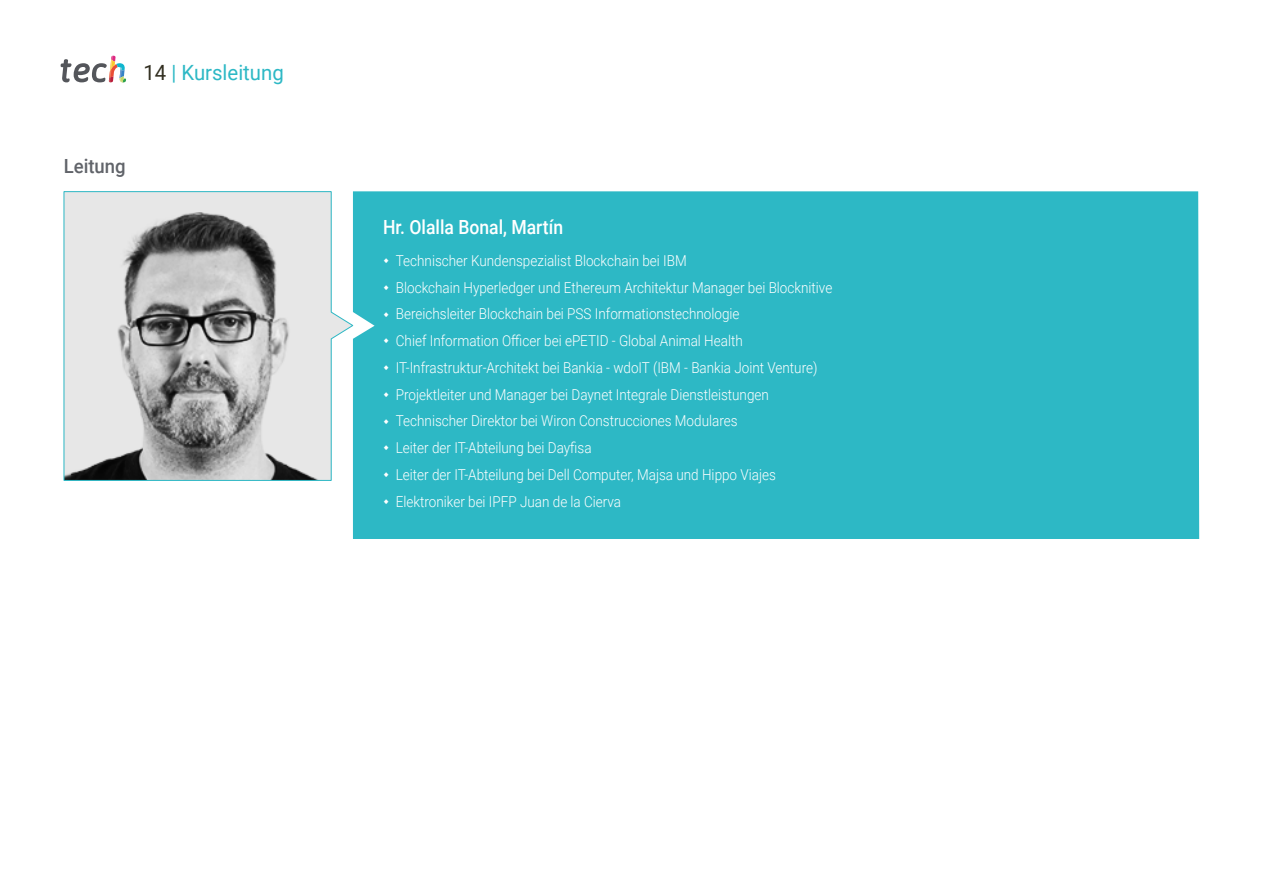
<style>
.page{position:relative;width:1263px;height:893px;background:#fff}
.page>*{position:absolute;margin:0;border:0;box-sizing:border-box;transform-origin:0 0}
.t1{font:21px "Roboto";color:#2db8c5}
.t2{font:500 19.5px "Roboto";color:#fff;scale:.9 1}
.t3{font:500 19.5px "Roboto";color:#61646a;scale:.95 1}
.t4{font:300 15px/26.7px "Roboto";color:#fff;scale:.9 1}
.s1{color:#312e20}
</style>
<div class="page">
<svg style="left:61px;top:56px;width:65px;height:27px"></svg>
<svg style="left:64px;top:191px;width:289px;height:290px;background:#bebfc0"></svg>
<div style="left:353px;top:191px;width:846px;height:348px;background:#2db8c5"></div>
<svg style="left:384px;top:258px;width:4px;height:5px"></svg>
<svg style="left:384px;top:285px;width:4px;height:5px"></svg>
<svg style="left:384px;top:312px;width:4px;height:5px"></svg>
<svg style="left:384px;top:338px;width:4px;height:5px"></svg>
<svg style="left:384px;top:365px;width:4px;height:5px"></svg>
<svg style="left:384px;top:392px;width:4px;height:5px"></svg>
<svg style="left:384px;top:419px;width:4px;height:5px"></svg>
<svg style="left:384px;top:445px;width:4px;height:5px"></svg>
<svg style="left:384px;top:472px;width:4px;height:5px"></svg>
<svg style="left:384px;top:499px;width:4px;height:5px"></svg>
<h1 class="t1" style="left:144px;top:57px;width:142px"><span class="s1">14</span> | Kursleitung</h1>
<h2 class="t3" style="left:64px;top:153px;width:67px">Leitung</h2>
<h2 class="t2" style="left:383px;top:213px;width:201px">Hr. Olalla Bonal, Martín</h2>
<p class="t4" style="left:396px;top:247px;width:486px">Technischer Kundenspezialist Blockchain bei IBM<br>Blockchain Hyperledger und Ethereum Architektur Manager bei Blocknitive Bereichsleiter Blockchain bei PSS Informationstechnologie<br>Chief Information Officer bei ePETID - Global Animal Health IT-Infrastruktur-Architekt bei Bankia - wdoIT (IBM - Bankia Joint Venture)<br>Projektleiter und Manager bei Daynet Integrale Dienstleistungen Technischer Direktor bei Wiron Construcciones Modulares<br>Leiter der IT-Abteilung bei Dayfisa<br>Leiter der IT-Abteilung bei Dell Computer, Majsa und Hippo Viajes Elektroniker bei IPFP Juan de la Cierva</p>
</div>
